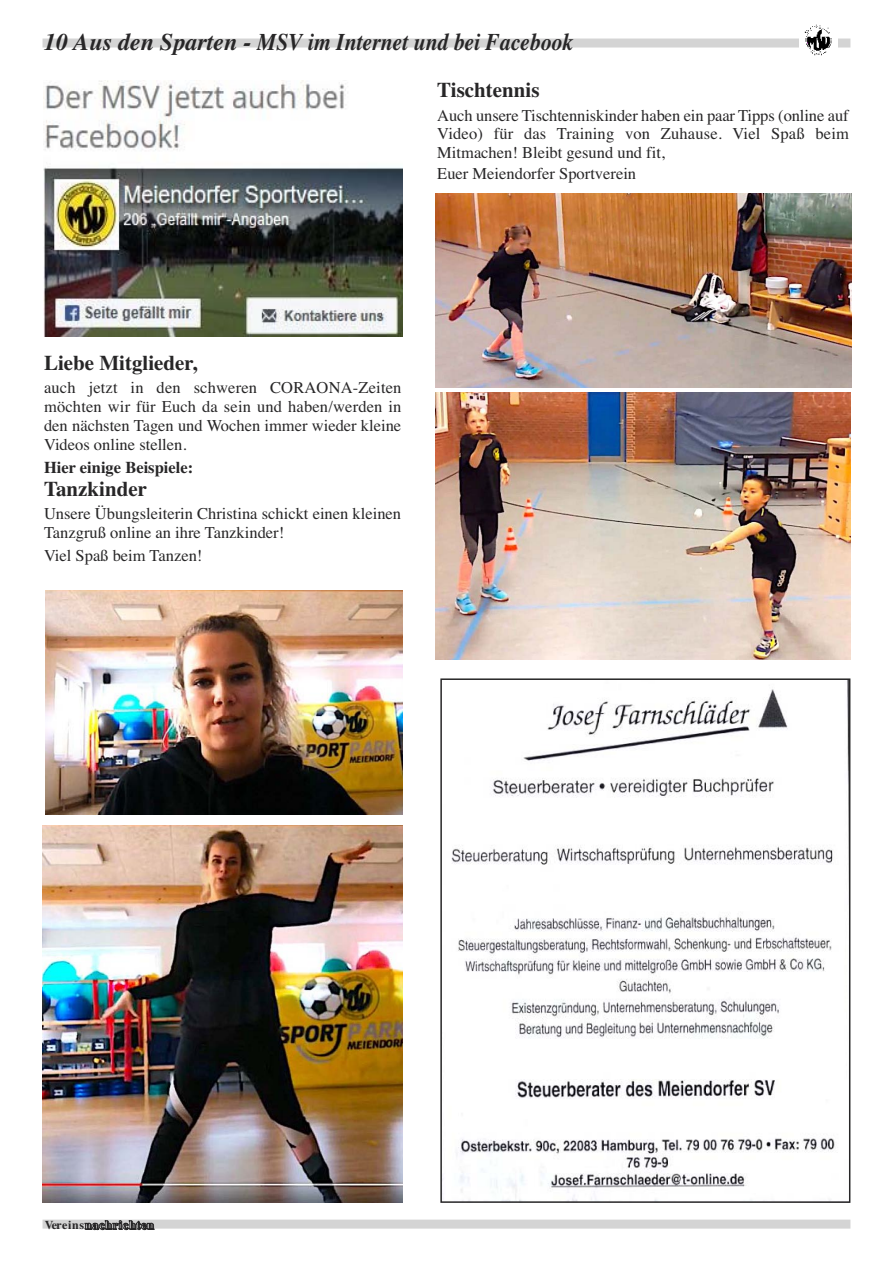
<style>
.page{position:relative;width:893px;height:1263px;background:#fff}
.page>*{position:absolute;margin:0;border:0;box-sizing:border-box;transform-origin:0 0}
.t1{font:italic 700 24px "Times";color:#272627}
.t2{font:700 21px "Times";color:#272627}
.t3{font:16.5px/18.9px "Times";color:#272627;text-align:justify}
.t4{font:700 16.5px "Times";color:#272627}
.t5{font:700 12px "Times";letter-spacing:.05em;color:#272627}
.s1{color:#fff}
</style>
<div class="page">
<div style="left:43px;top:39px;width:807px;height:9px;background:#d4d4d4"></div>
<div style="left:43px;top:1219px;width:807px;height:9px;background:#d4d4d4"></div>
<img style="left:800px;top:24px;width:38px;height:32px">
<svg style="left:85px;top:1220px;width:69px;height:10px"></svg>
<img style="left:43px;top:80px;width:360px;height:256px">
<img style="left:43px;top:826px;width:360px;height:377px">
<img style="left:436px;top:193px;width:415px;height:194px">
<img style="left:45px;top:590px;width:358px;height:224px">
<img style="left:436px;top:393px;width:414px;height:266px">
<img style="left:451px;top:689px;width:384px;height:511px">
<div style="left:440px;top:678px;width:410px;height:525px;border:2px solid #272627"></div>
<h1 class="t1" style="left:44px;top:27px;width:531px">10 Aus den Sparten - MSV im Internet und bei Facebook</h1>
<p class="t2" style="left:437px;top:78px;width:104px">Tischtennis</p>
<p class="t3" style="left:437px;top:105px;width:413px">Auch unsere Tischtenniskinder haben ein paar Tipps (online auf Video) für das Training von Zuhause. Viel Spaß beim Mitmachen! Bleibt gesund und fit,</p>
<p class="t3" style="left:437px;top:164px;width:200px">Euer Meiendorfer Sportverein</p>
<p class="t2" style="left:44px;top:351px;width:155px">Liebe Mitglieder,</p>
<p class="t3" style="left:44px;top:378px;width:359px">auch jetzt in den schweren CORAONA-Zeiten möchten wir für Euch da sein und haben/werden in den nächsten Tagen und Wochen immer wieder kleine Videos online stellen.</p>
<p class="t4" style="left:44px;top:458px;width:151px">Hier einige Beispiele:</p>
<p class="t2" style="left:44px;top:477px;width:105px">Tanzkinder</p>
<p class="t3" style="left:44px;top:504px;width:359px">Unsere Übungsleiterin Christina schickt einen kleinen<br>Tanzgruß online an ihre Tanzkinder!</p>
<p class="t3" style="left:44px;top:546px;width:160px">Viel Spaß beim Tanzen!</p>
<p class="t5" style="left:45px;top:1218px;width:111px">Vereinsn<span class="s1">ac</span>h<span class="s1">ric</span>h<span class="s1">te</span>n</p>
</div>
